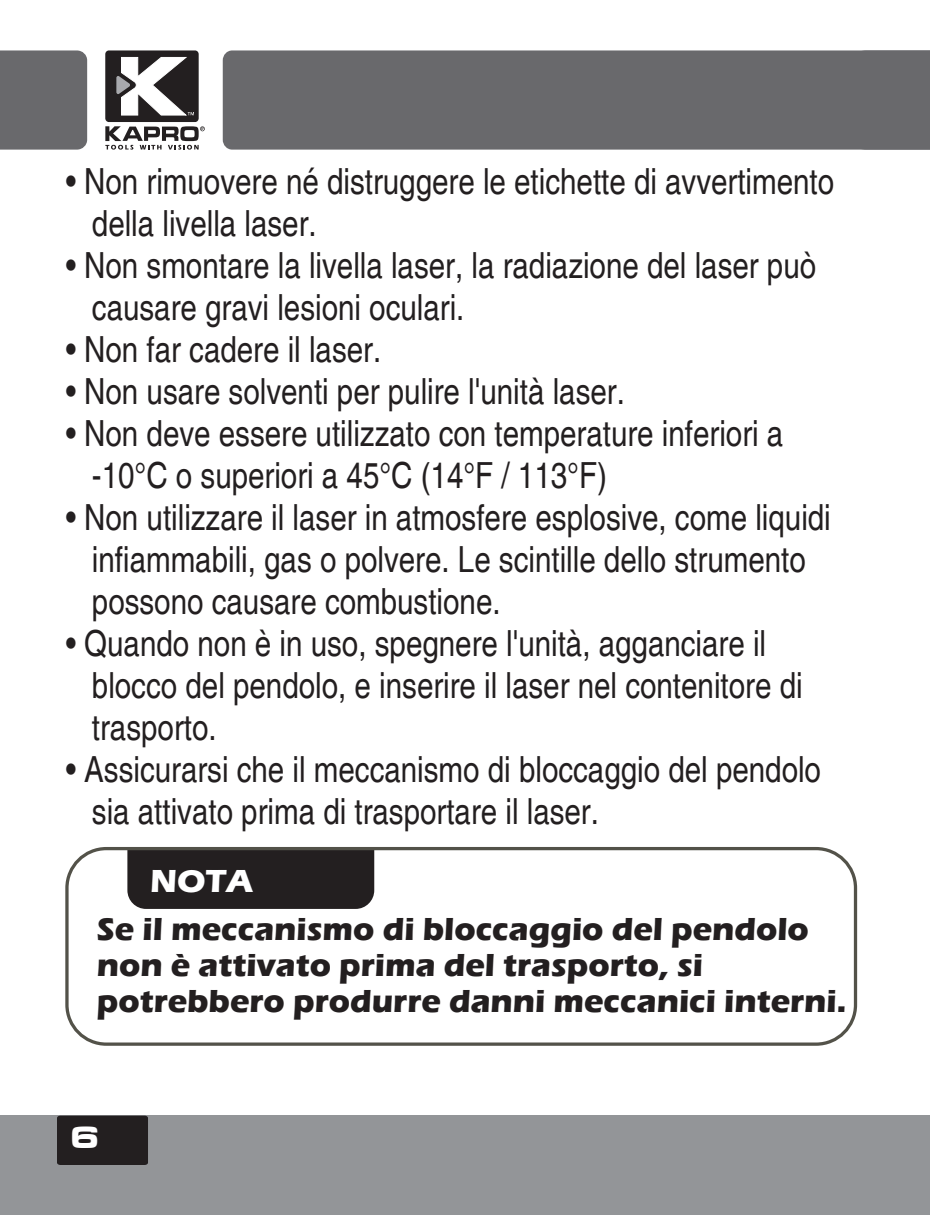
<style>
.page{position:relative;width:930px;height:1225px;background:#fff}
.page>*{position:absolute;margin:0;border:0;box-sizing:border-box;transform-origin:0 0}
.t1{font:condensed 36px/42px "Helvetica";color:#231f20}
.t2{font:700 32.8px/36px "Eras ITC";color:#231f20}
.t3{font:700 32.8px "Eras ITC";color:#fff}
.t4{font:32px "Microgramma D Bold Exte";color:#fff}
</style>
<div class="page">
<div style="left:0;top:1115px;width:930px;height:99px;background:#939598"></div>
<div style="left:57px;top:1115px;width:91px;height:50px;background:#231f20;border-radius:3px"></div>
<div style="left:105px;top:50px;width:94px;height:72px;background:#231f20;border-radius:4px"></div>
<svg style="left:105px;top:126px;width:100px;height:24px"></svg>
<svg style="left:116px;top:57px;width:78px;height:58px"></svg>
<div style="left:0;top:50px;width:87px;height:100px;background:#69696c"></div>
<div style="left:223px;top:50px;width:628px;height:100px;background:#69696c"></div>
<div style="left:851px;top:50px;width:79px;height:100px;background:#69696c"></div>
<div style="left:127px;top:851px;width:247px;height:58px;background:#231f20"></div>
<div style="left:65px;top:847px;width:792px;height:198px;border:3px solid #535249;border-radius:39px"></div>
<p class="t1" style="left:92px;top:160px;width:744px;text-indent:-26px">• Non rimuovere né distruggere le etichette di avvertimento della livella laser.</p>
<p class="t1" style="left:92px;top:244px;width:726px;text-indent:-26px">• Non smontare la livella laser, la radiazione del laser può causare gravi lesioni oculari.</p>
<p class="t1" style="left:66px;top:328px;width:317px">• Non far cadere il laser.</p>
<p class="t1" style="left:66px;top:370px;width:561px">• Non usare solventi per pulire l'unità laser.</p>
<p class="t1" style="left:92px;top:412px;width:693px;text-indent:-26px">• Non deve essere utilizzato con temperature inferiori a -10°C o superiori a 45°C (14°F / 113°F)</p>
<p class="t1" style="left:92px;top:496px;width:740px;text-indent:-26px">• Non utilizzare il laser in atmosfere esplosive, come liquidi infiammabili, gas o polvere. Le scintille dello strumento possono causare combustione.</p>
<p class="t1" style="left:92px;top:623px;width:712px;text-indent:-26px">• Quando non è in uso, spegnere l'unità, agganciare il blocco del pendolo, e inserire il laser nel contenitore di trasporto.</p>
<p class="t1" style="left:92px;top:749px;width:730px;text-indent:-26px">• Assicurarsi che il meccanismo di bloccaggio del pendolo sia attivato prima di trasportare il laser.</p>
<p class="t3" style="left:150px;top:862px;width:104px">NOTA</p>
<p class="t2" style="left:97px;top:911px;width:751px">Se il meccanismo di bloccaggio del pendolo non è attivato prima del trasporto, si potrebbero produrre danni meccanici interni.</p>
<p class="t4" style="left:71px;top:1116px;width:31px">6</p>
</div>
